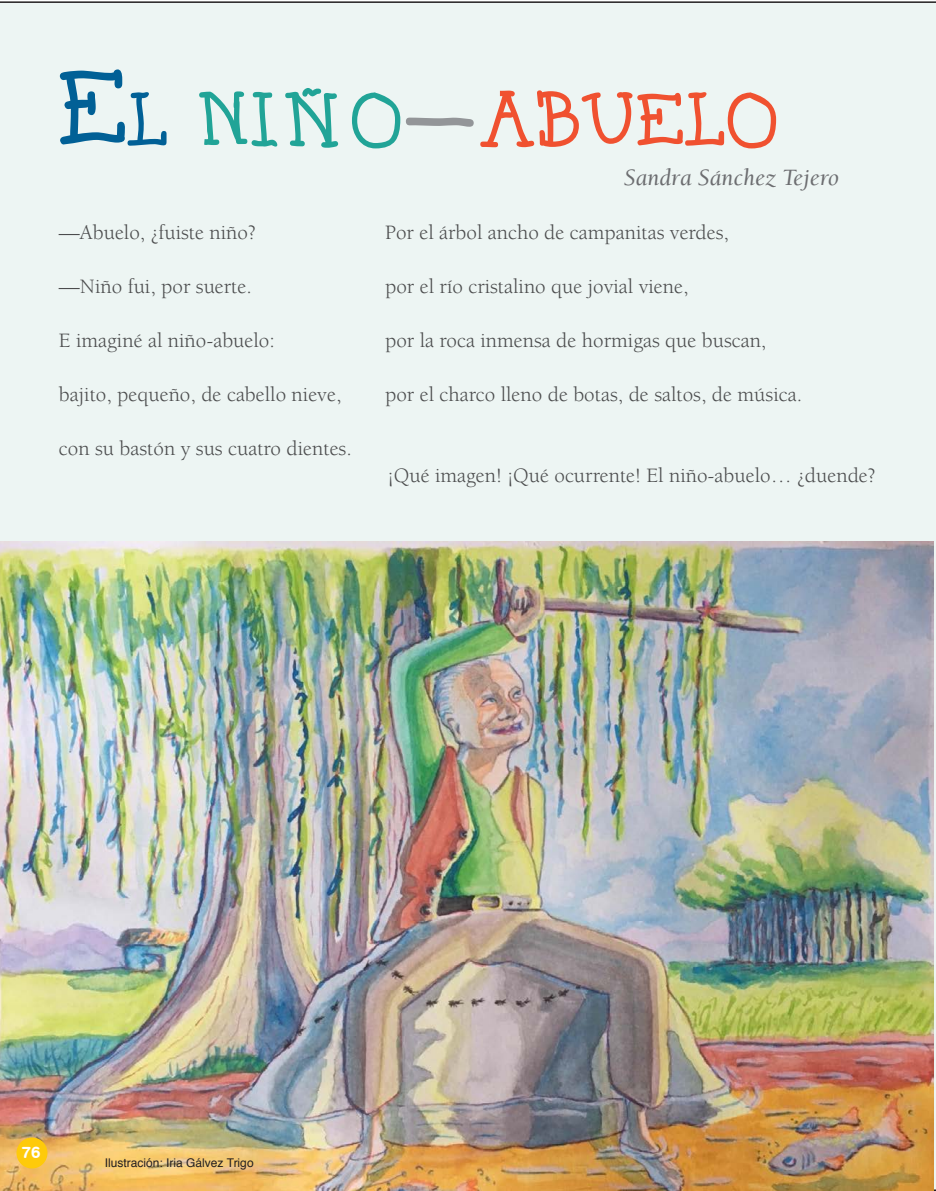
<style>
.page{position:relative;width:936px;height:1191px;background:#fff}
.page>*{position:absolute;margin:0;border:0;box-sizing:border-box;transform-origin:0 0}
.Autor{font:italic 24px "Berkeley Std";color:#6c6d70}
.poema{font:21px "Berkeley Std";color:#4b4c4d}
.t1{font:16.5px "Swiss 721 BT Bold Rounded";color:#fff}
.creditos_ilustracion{font:12px "Helvetica";color:#231f20}
</style>
<div class="page">
<div style="left:0;top:1px;width:935px;height:1190px;background:#edf5f3"></div>
<img style="left:0;top:541px;width:933px;height:650px">
<svg style="left:480px;top:90px;width:296px;height:58px;background:#edc6bb"></svg>
<svg style="left:406px;top:118px;width:67px;height:9px"></svg>
<svg style="left:199px;top:88px;width:201px;height:60px;background:#b4ded9"></svg>
<svg style="left:60px;top:69px;width:106px;height:77px;background:#a7c9d7"></svg>
<div style="left:16px;top:1137px;width:31px;height:31px;background:#feca0a;border-radius:50%"></div>
<p class="poema" style="left:59px;top:221px;width:198px">—Abuelo, ¿fuiste niño?</p>
<p class="poema" style="left:59px;top:275px;width:194px">—Niño fui, por suerte.</p>
<p class="poema" style="left:59px;top:329px;width:217px">E imaginé al niño-abuelo:</p>
<p class="poema" style="left:59px;top:383px;width:284px">bajito, pequeño, de cabello nieve,</p>
<p class="poema" style="left:59px;top:437px;width:294px">con su bastón y sus cuatro dientes.</p>
<p class="Autor" style="left:623px;top:164px;width:216px">Sandra Sánchez Tejero</p>
<p class="poema" style="left:385px;top:221px;width:345px">Por el árbol ancho de campanitas verdes,</p>
<p class="poema" style="left:385px;top:275px;width:305px">por el río cristalino que jovial viene,</p>
<p class="poema" style="left:385px;top:329px;width:383px">por la roca inmensa de hormigas que buscan,</p>
<p class="poema" style="left:385px;top:383px;width:418px">por el charco lleno de botas, de saltos, de música.</p>
<p class="poema" style="left:388px;top:464px;width:489px">¡Qué imagen! ¡Qué ocurrente! El niño-abuelo… ¿duende?</p>
<p class="t1" style="left:22px;top:1142px;width:20px">76</p>
<p class="creditos_ilustracion" style="left:105px;top:1153px;width:150px">Ilustración: Iria Gálvez Trigo</p>
</div>
